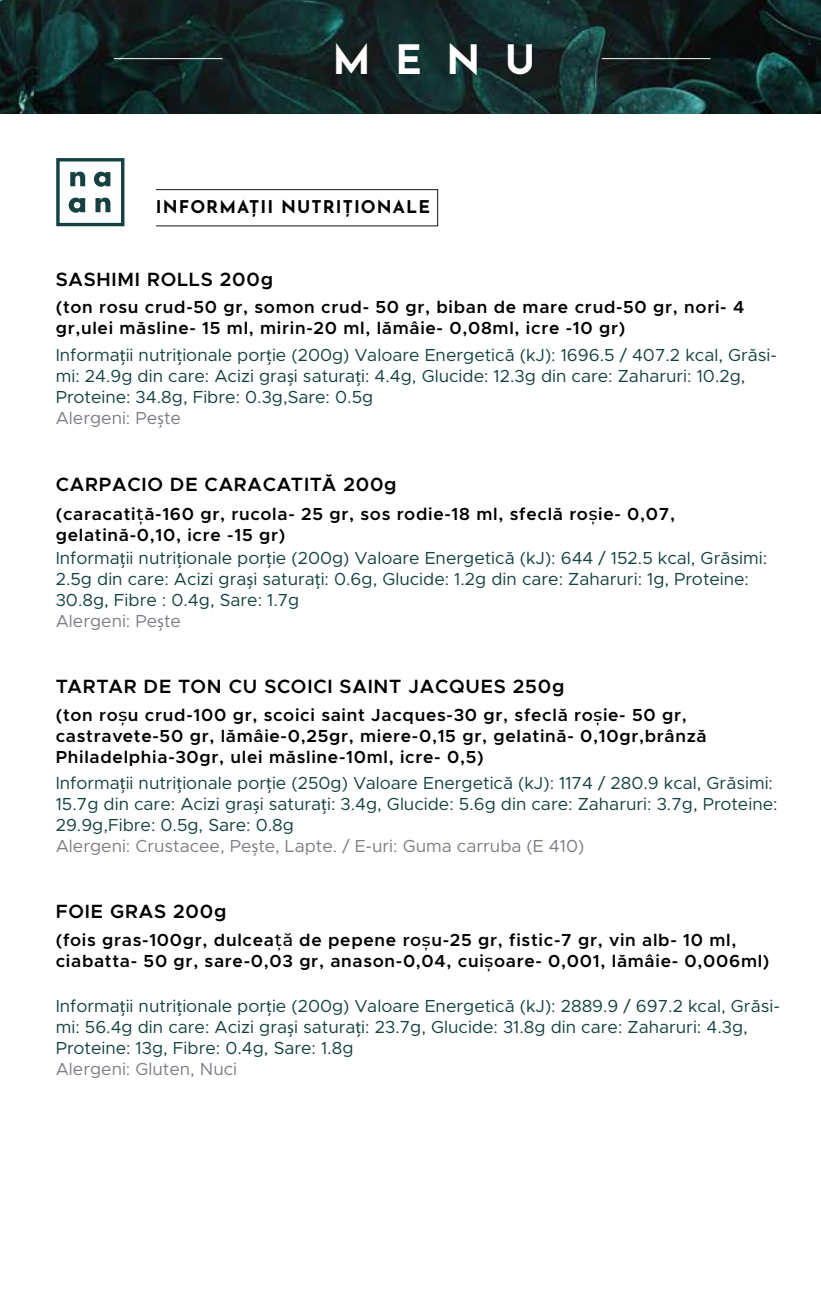
<style>
.page{position:relative;width:821px;height:1312px;background:#fff}
.page>*{position:absolute;margin:0;border:0;box-sizing:border-box;transform-origin:0 0}
.t1{font:700 40.43px "Josefin Sans";color:#fff}
.t2{font:600 19.25px "Metropolis";letter-spacing:.04em;color:#000}
.t3{font:17.5px/21px "Metropolis";color:#154240}
.t4{font:600 17.5px/21px "Metropolis";letter-spacing:.04em;color:#000}
.t5{font:700 17.5px "Josefin Sans";letter-spacing:.06em;color:#000}
.t6{font:17.5px "Metropolis";color:#7b7e84}
.s1{font-family:"Myriad Pro"}
.s2{color:#7b7e84}
.s3{font-family:"Myriad Pro";color:#7b7e84}
.s4{font-family:"Montserrat";font-weight:100}
</style>
<div class="page">
<img style="left:0;top:0;width:820px;height:114px">
<div style="left:156px;top:189px;width:282px;height:37px;border:1px solid #171819"></div>
<hr style="left:601px;top:58px;width:109px;height:1px;background:#fff">
<hr style="left:114px;top:58px;width:108px;height:1px;background:#fff">
<svg style="left:56px;top:158px;width:68px;height:68px"></svg>
<h1 class="t1" style="left:332px;top:30px;width:204px">MENU</h1>
<p class="t5" style="left:156px;top:194px;width:275px">INFORMAȚII NUTRIȚIONALE</p>
<p class="t2" style="left:56px;top:267px;width:219px">SASHIMI ROLLS 200g</p>
<p class="t4" style="left:56px;top:297px;width:690px">(ton rosu crud-50 gr, somon crud- 50 gr, biban de mare crud-50 gr, nori- 4 gr,ulei măsline- 15 ml, mirin-20 ml, lămâie- 0,08ml, icre -10 gr)</p>
<p class="t3" style="left:56px;top:344px;width:722px">Informa<span class="s1">ț</span>ii nutri<span class="s1">ț</span>ionale por<span class="s1">ț</span>ie (200g) Valoare Energetică (kJ): 1696.5 / 407.2 kcal, Grăsi&shy;mi: 24.9g din care: Acizi gra<span class="s1">ș</span>i satura<span class="s1">ț</span>i: 4.4g, Glucide: 12.3g din care: Zaharuri: 10.2g, Proteine: 34.8g, Fibre: 0.3g,Sare: 0.5g<br><span class="s2">Alergeni: Pe</span><span class="s3">ș</span><span class="s2">te</span></p>
<p class="t2" style="left:56px;top:472px;width:342px">CARPACIO DE CARACATITĂ 200g</p>
<p class="t4" style="left:56px;top:503px;width:620px">(caracati<span class="s4">ț</span>ă-160 gr, rucola- 25 gr, sos rodie-18 ml, sfeclă ro<span class="s4">ș</span>ie- 0,07, gelatină-0,10, icre -15 gr)</p>
<p class="t3" style="left:56px;top:548px;width:712px">Informa<span class="s1">ț</span>ii nutri<span class="s1">ț</span>ionale por<span class="s1">ț</span>ie (200g) Valoare Energetică (kJ): 644 / 152.5 kcal, Grăsimi:<br>2.5g din care: Acizi gra<span class="s1">ș</span>i satura<span class="s1">ț</span>i: 0.6g, Glucide: 1.2g din care: Zaharuri: 1g, Proteine:<br>30.8g, Fibre : 0.4g, Sare: 1.7g<br><span class="s2">Alergeni: Pe</span><span class="s3">ș</span><span class="s2">te</span></p>
<p class="t2" style="left:56px;top:674px;width:510px">TARTAR DE TON CU SCOICI SAINT JACQUES 250g</p>
<p class="t4" style="left:56px;top:704px;width:652px">(ton ro<span class="s4">ș</span>u crud-100 gr, scoici saint Jacques-30 gr, sfeclă ro<span class="s4">ș</span>ie- 50 gr, castravete-50 gr, lămâie-0,25gr, miere-0,15 gr, gelatină- 0,10gr,brânză<br>Philadelphia-30gr, ulei măsline-10ml, icre- 0,5)</p>
<p class="t3" style="left:56px;top:772px;width:723px">Informa<span class="s1">ț</span>ii nutri<span class="s1">ț</span>ionale por<span class="s1">ț</span>ie (250g) Valoare Energetică (kJ): 1174 / 280.9 kcal, Grăsimi:<br>15.7g din care: Acizi gra<span class="s1">ș</span>i satura<span class="s1">ț</span>i: 3.4g, Glucide: 5.6g din care: Zaharuri: 3.7g, Proteine:<br>29.9g,Fibre: 0.5g, Sare: 0.8g<br><span class="s2">Alergeni: Crustacee, Pe</span><span class="s3">ș</span><span class="s2">te, Lapte. / E-uri: Guma carruba (E 410)</span></p>
<p class="t2" style="left:56px;top:898px;width:172px">FOIE GRAS 200g</p>
<p class="t4" style="left:56px;top:929px;width:715px">(fois gras-100gr, dulcea<span class="s4">ță</span> de pepene ro<span class="s4">ș</span>u-25 gr, fistic-7 gr, vin alb- 10 ml, ciabatta- 50 gr, sare-0,03 gr, anason-0,04, cui<span class="s4">ș</span>oare- 0,001, lămâie- 0,006ml)</p>
<p class="t3" style="left:56px;top:995px;width:725px">Informa<span class="s1">ț</span>ii nutri<span class="s1">ț</span>ionale por<span class="s1">ț</span>ie (200g) Valoare Energetică (kJ): 2889.9 / 697.2 kcal, Grăsi&shy;mi: 56.4g din care: Acizi gra<span class="s1">ș</span>i satura<span class="s1">ț</span>i: 23.7g, Glucide: 31.8g din care: Zaharuri: 4.3g,<br>Proteine: 13g, Fibre: 0.4g, Sare: 1.8g</p>
<p class="t6" style="left:56px;top:1057px;width:183px">Alergeni: Gluten, Nuci</p>
</div>
